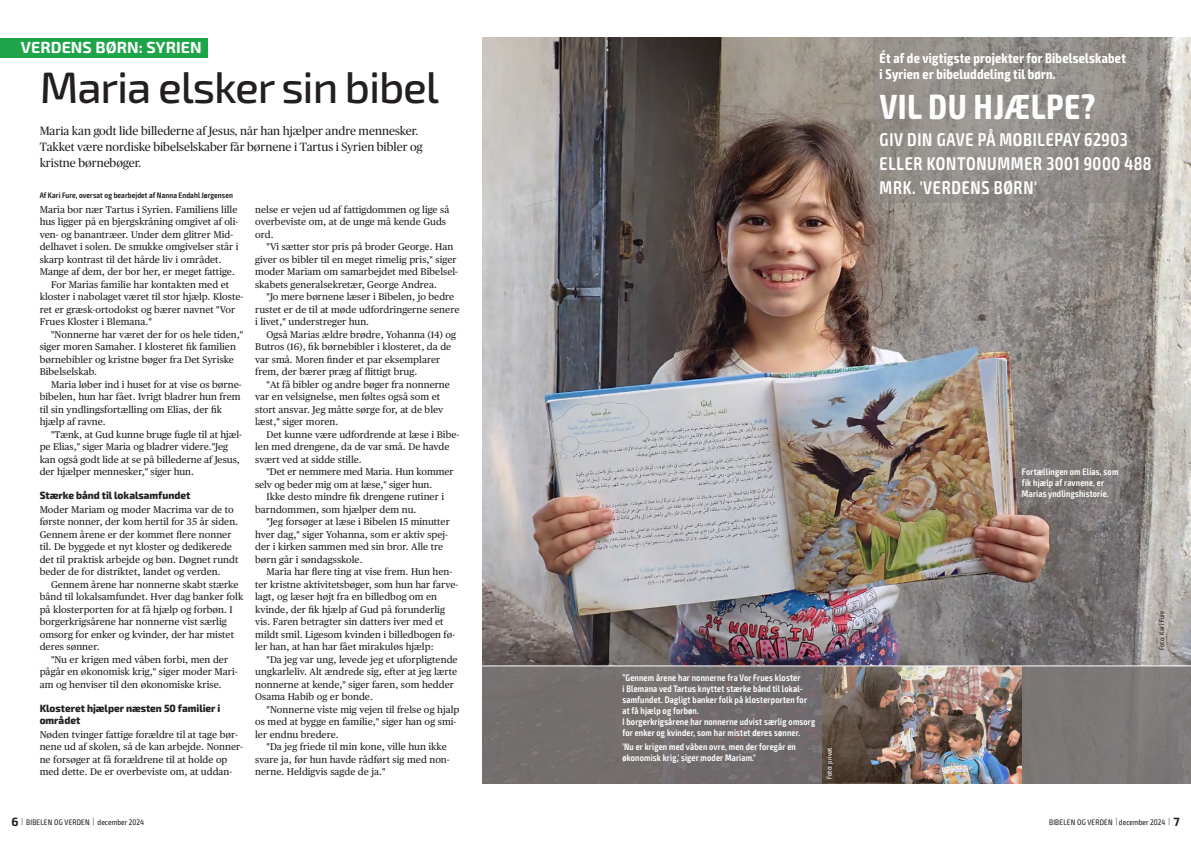
<style>
.page{position:relative;width:1191px;height:842px;background:#fff}
.page>*{position:absolute;margin:0;border:0;box-sizing:border-box;transform-origin:0 0}
.Rubrik{font:500 44px "Exo 2";letter-spacing:-.025em;color:#231f20}
.Faktatekst_billedtekst{font:700 condensed 35px "Exo 2";letter-spacing:.03em;color:#fff;scale:.94 1}
.Faktatekst_billedtekst-2{font:600 condensed 18.5px "Exo 2";letter-spacing:.04em;color:#fff;scale:.94 1}
.Brødtekst{font:700 16px "Exo 2";letter-spacing:.005em;color:#fff}
.Faktatekst_billedtekst-3{font:700 condensed 14px/16px "Exo 2";letter-spacing:.02em;color:#fff;scale:.94 1}
.Ny_indledning{font:12px/16px "Publico";color:#231f20}
.Mellemrubrik{font:800 10.5px/12.5px "Exo 2";color:#231f20;scale:.94 1}
.Brødtekst-2{font:9.8px/12.5px "Publico Text";letter-spacing:.005em;color:#231f20}
.Brødtekst_u_indryk{font:9.8px/12.5px "Publico Text";letter-spacing:.005em;color:#231f20}
.Faktatekst_billedtekst-4{font:600 condensed 9.5px/11px "Exo 2";letter-spacing:.02em;color:#fff;scale:.94 1}
.t1{font:condensed 8px "Exo 2";letter-spacing:.025em;color:#231f20}
.Byline{font:600 condensed 8px "Exo 2";letter-spacing:.01em;color:#231f20}
.Fotobyline{font:condensed 7px "Exo 2";letter-spacing:.025em;color:#231f20}
.Fotobyline-2{font:condensed 7px "Exo 2";letter-spacing:.025em;color:#fff}
.s1{font-weight:700;font-stretch:normal;font-size:12px}
.s2{font-weight:300}
</style>
<div class="page">
<img style="left:482px;top:38px;width:709px;height:627px">
<svg style="left:1022px;top:465px;width:97px;height:35px;background:#7d7877"></svg>
<svg style="left:873px;top:38px;width:286px;height:165px;background:#928d89"></svg>
<div style="left:482px;top:666px;width:709px;height:118px;background:#75706f"></div>
<img style="left:822px;top:666px;width:200px;height:118px">
<div style="left:0;top:38px;width:207px;height:19px;background:#1fa549"></div>
<p class="Brødtekst" style="left:21px;top:35px;width:182px">VERDENS BØRN: SYRIEN</p>
<p class="Rubrik" style="left:40px;top:56px;width:401px">Maria elsker sin bibel</p>
<p class="Ny_indledning" style="left:40px;top:123px;width:384px">Maria kan godt lide billederne af Jesus, når han hjælper andre mennesker.<br>Takket være nordiske bibelselskaber får børnene i Tartus i Syrien bibler og kristne børnebøger.</p>
<p class="Byline" style="left:40px;top:190px;width:195px">Af Kari Fure, oversat og bearbejdet af Nanna Endahl Jørgensen</p>
<p class="Brødtekst_u_indryk" style="left:40px;top:203px;width:200px">Maria bor nær Tartus i Syrien. Familiens lille hus ligger på en bjergskråning omgivet af oli&shy;ven- og banantræer. Under dem glitrer Mid&shy;delhavet i solen. De smukke omgivelser står i skarp kontrast til det hårde liv i området.<br>Mange af dem, der bor her, er meget fattige.</p>
<p class="Brødtekst-2" style="left:40px;top:278px;width:205px;text-indent:11px">For Marias familie har kontakten med et kloster i nabolaget været til stor hjælp. Kloste&shy;ret er græsk-ortodokst og bærer navnet "Vor Frues Kloster i Blemana."</p>
<p class="Brødtekst-2" style="left:40px;top:328px;width:205px;text-indent:11px">"Nonnerne har været der for os hele tiden," siger moren Samaher. I klosteret fik familien børnebibler og kristne bøger fra Det Syriske Bibelselskab.</p>
<p class="Brødtekst-2" style="left:40px;top:378px;width:203px;text-indent:11px">Maria løber ind i huset for at vise os børne&shy;bibelen, hun har fået. Ivrigt bladrer hun frem til sin yndlingsfortælling om Elias, der fik hjælp af ravne.</p>
<p class="Brødtekst-2" style="left:40px;top:428px;width:204px;text-indent:11px">"Tænk, at Gud kunne bruge fugle til at hjæl&shy;pe Elias," siger Maria og bladrer videre."Jeg kan også godt lide at se på billederne af Jesus, der hjælper mennesker," siger hun.</p>
<p class="Mellemrubrik" style="left:40px;top:488px;width:162px">Stærke bånd til lokalsamfundet</p>
<p class="Brødtekst_u_indryk" style="left:40px;top:503px;width:200px">Moder Mariam og moder Macrima var de to første nonner, der kom hertil for 35 år siden.<br>Gennem årene er der kommet flere nonner til. De byggede et nyt kloster og dedikerede det til praktisk arbejde og bøn. Døgnet rundt beder de for distriktet, landet og verden.</p>
<p class="Brødtekst-2" style="left:40px;top:578px;width:205px;text-indent:11px">Gennem årene har nonnerne skabt stærke bånd til lokalsamfundet. Hver dag banker folk på klosterporten for at få hjælp og forbøn. I borgerkrigsårene har nonnerne vist særlig omsorg for enker og kvinder, der har mistet deres sønner.</p>
<p class="Brødtekst-2" style="left:40px;top:653px;width:199px;text-indent:11px">"Nu er krigen med våben forbi, men der pågår en økonomisk krig," siger moder Mari&shy;am og henviser til den økonomiske krise.</p>
<p class="Mellemrubrik" style="left:40px;top:701px;width:194px">Klosteret hjælper næsten 50 familier i området</p>
<p class="Brødtekst_u_indryk" style="left:40px;top:728px;width:205px">Nøden tvinger fattige forældre til at tage bør&shy;nene ud af skolen, så de kan arbejde. Nonner&shy;ne forsøger at få forældrene til at holde op med dette. De er overbeviste om, at uddan-</p>
<p class="Brødtekst_u_indryk" style="left:255px;top:203px;width:196px">nelse er vejen ud af fattigdommen og lige så overbeviste om, at de unge må kende Guds ord.</p>
<p class="Brødtekst-2" style="left:255px;top:240px;width:204px;text-indent:11px">"Vi sætter stor pris på broder George. Han giver os bibler til en meget rimelig pris," siger moder Mariam om samarbejdet med Bibelsel&shy;skabets generalsekretær, George Andrea.</p>
<p class="Brødtekst-2" style="left:255px;top:290px;width:206px;text-indent:11px">"Jo mere børnene læser i Bibelen, jo bedre rustet er de til at møde udfordringerne senere i livet," understreger hun.</p>
<p class="Brødtekst-2" style="left:255px;top:328px;width:202px;text-indent:11px">Også Marias ældre brødre, Yohanna (14) og Butros (16), fik børnebibler i klosteret, da de var små. Moren finder et par eksemplarer frem, der bærer præg af flittigt brug.</p>
<p class="Brødtekst-2" style="left:255px;top:378px;width:196px;text-indent:11px">"At få bibler og andre bøger fra nonnerne var en velsignelse, men føltes også som et stort ansvar. Jeg måtte sørge for, at de blev læst," siger moren.</p>
<p class="Brødtekst-2" style="left:255px;top:428px;width:206px;text-indent:11px">Det kunne være udfordrende at læse i Bibe&shy;len med drengene, da de var små. De havde svært ved at sidde stille.</p>
<p class="Brødtekst-2" style="left:255px;top:465px;width:200px;text-indent:11px">"Det er nemmere med Maria. Hun kommer selv og beder mig om at læse," siger hun.</p>
<p class="Brødtekst-2" style="left:255px;top:490px;width:190px;text-indent:11px">Ikke desto mindre fik drengene rutiner i barndommen, som hjælper dem nu.</p>
<p class="Brødtekst-2" style="left:255px;top:515px;width:196px;text-indent:11px">"Jeg forsøger at læse i Bibelen 15 minutter hver dag," siger Yohanna, som er aktiv spej&shy;der i kirken sammen med sin bror. Alle tre børn går i søndagsskole.</p>
<p class="Brødtekst-2" style="left:255px;top:565px;width:205px;text-indent:11px">Maria har flere ting at vise frem. Hun hen&shy;ter kristne aktivitetsbøger, som hun har farve&shy;lagt, og læser højt fra en billedbog om en kvinde, der fik hjælp af Gud på forunderlig vis. Faren betragter sin datters iver med et mildt smil. Ligesom kvinden i billedbogen fø&shy;ler han, at han har fået mirakuløs hjælp:</p>
<p class="Brødtekst-2" style="left:255px;top:653px;width:204px;text-indent:11px">"Da jeg var ung, levede jeg et uforpligtende ungkarleliv. Alt ændrede sig, efter at jeg lærte nonnerne at kende," siger faren, som hedder Osama Habib og er bonde.</p>
<p class="Brødtekst-2" style="left:255px;top:703px;width:206px;text-indent:11px">"Nonnerne viste mig vejen til frelse og hjalp os med at bygge en familie," siger han og smi&shy;ler endnu bredere.</p>
<p class="Brødtekst-2" style="left:255px;top:740px;width:196px;text-indent:11px">"Da jeg friede til min kone, ville hun ikke svare ja, før hun havde rådført sig med non&shy;nerne. Heldigvis sagde de ja."</p>
<p class="Faktatekst_billedtekst-3" style="left:879px;top:51px;width:263px">Ét af de vigtigste projekter for Bibelselskabet i Syrien er bibeluddeling til børn.</p>
<p class="Faktatekst_billedtekst" style="left:879px;top:85px;width:231px">VIL DU HJÆLPE?</p>
<p class="Faktatekst_billedtekst-2" style="left:879px;top:129px;width:265px">GIV DIN GAVE PÅ MOBILEPAY 62903</p>
<p class="Faktatekst_billedtekst-2" style="left:879px;top:153px;width:291px">ELLER KONTONUMMER 3001 9000 488</p>
<p class="Faktatekst_billedtekst-2" style="left:879px;top:176px;width:169px">MRK. 'VERDENS BØRN'</p>
<p class="Faktatekst_billedtekst-4" style="left:622px;top:673px;width:207px">”Gennem årene har nonnerne fra Vor Frues kloster<br>i Blemana ved Tartus knyttet stærke bånd til lokal&shy;samfundet. Dagligt banker folk på klosterporten for at få hjælp og forbøn.<br>I borgerkrigsårene har nonnerne udvist særlig omsorg for enker og kvinder, som har mistet deres sønner.</p>
<p class="Faktatekst_billedtekst-4" style="left:622px;top:741px;width:186px">'Nu er krigen med våben ovre, men der foregår en økonomisk krig,' siger moder Mariam."</p>
<p class="Fotobyline-2" style="left:825px;top:779px;width:33px;rotate:-90deg">Foto: privat</p>
<p class="Faktatekst_billedtekst-4" style="left:1022px;top:466px;width:104px">Fortællingen om Elias, som fik hjælp af ravnene, er<br>Marias yndlingshistorie.</p>
<p class="Fotobyline" style="left:1157px;top:650px;width:41px;rotate:-90deg">Foto: Kari Fure</p>
<p class="t1" style="left:11px;top:818px;width:134px"><span class="s1">6</span> <span class="s2">|</span> BIBELEN OG VERDEN <span class="s2">|</span> december 2024</p>
<p class="t1" style="left:1049px;top:818px;width:132px">BIBELEN OG VERDEN <span class="s2">|</span> december 2024 <span class="s2">|</span> <span class="s1">7</span></p>
</div>
